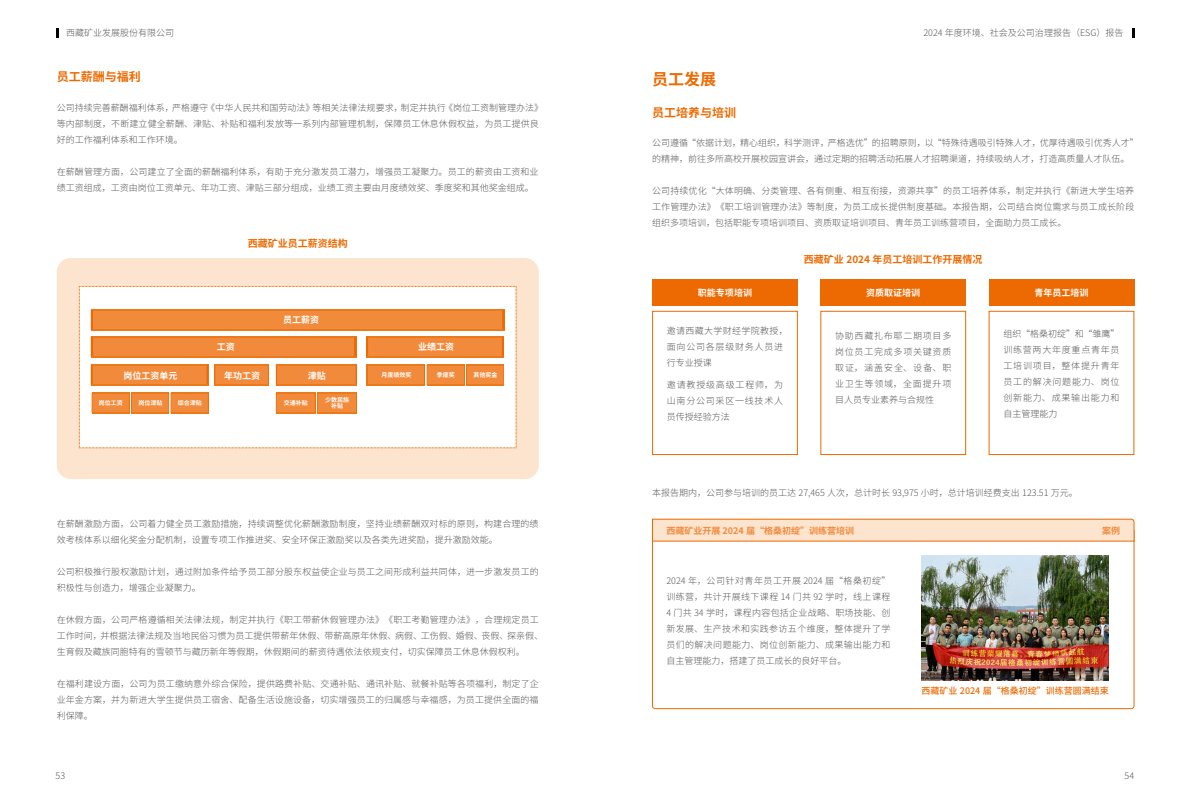
<style>
.page{position:relative;width:1191px;height:808px;background:#fff}
.page>*{position:absolute;margin:0;border:0;box-sizing:border-box;transform-origin:0 0}
.t1{font:700 16px "Source Han Sans CN";color:#ed6a02}
.t2{font:700 12px "Source Han Sans CN";color:#ed6a02}
.t3{font:700 10px "Source Han Sans CN";color:#ed6a02}
.t4{font:300 9px/16px "Source Han Sans CN";color:#595757}
.t5{font:700 9px "Source Han Sans CN";color:#fff}
.t6{font:300 9px/16px "Source Han Sans CN";letter-spacing:.04em;color:#595757}
.t7{font:700 9px "Source Han Sans CN";color:#f18a3b}
.t8{font:500 9px "Source Han Sans CN";color:#ed6a02}
.t9{font:700 6px/6px "Source Han Sans CN";color:#fff;text-align:center}
</style>
<div class="page">
<svg style="left:57px;top:28px;width:2px;height:9px"></svg>
<svg style="left:1132px;top:28px;width:2px;height:9px"></svg>
<svg style="left:652px;top:542px;width:482px;height:167px"></svg>
<svg style="left:652px;top:519px;width:482px;height:23px;background:#fadabf"></svg>
<div style="left:57px;top:258px;width:482px;height:221px;background:#fce4cf;border-radius:14px"></div>
<svg style="left:79px;top:286px;width:438px;height:163px;background:#f8c9a4"></svg>
<img style="left:921px;top:555px;width:187px;height:126px">
<div style="left:652px;top:279px;width:145px;height:27px;background:#ed6a02"></div>
<div style="left:652px;top:311px;width:145px;height:144px;border:1px solid #ed6a02"></div>
<div style="left:820px;top:279px;width:146px;height:27px;background:#ed6a02"></div>
<div style="left:820px;top:311px;width:146px;height:144px;border:1px solid #ed6a02"></div>
<div style="left:988px;top:279px;width:146px;height:27px;background:#ed6a02"></div>
<div style="left:988px;top:311px;width:146px;height:144px;border:1px solid #ed6a02"></div>
<p class="t4" style="left:66px;top:25px;width:110px">西藏矿业发展股份有限公司</p>
<p class="t4" style="left:923px;top:25px;width:201px">2024 年度环境、社会及公司治理报告（ESG）报告</p>
<h2 class="t2" style="left:57px;top:71px;width:85px">员工薪酬与福利</h2>
<p class="t4" style="left:57px;top:100px;width:488px">公司持续完善薪酬福利体系，严格遵守《中华人民共和国劳动法》等相关法律法规要求，制定并执行《岗位工资制管理办法》等内部制度，不断建立健全薪酬、津贴、补贴和福利发放等一系列内部管理机制，保障员工休息休假权益，为员工提供良好的工作福利体系和工作环境。</p>
<p class="t4" style="left:57px;top:164px;width:483px">在薪酬管理方面，公司建立了全面的薪酬福利体系，有助于充分激发员工潜力，增强员工凝聚力。员工的薪资由工资和业绩工资组成，工资由岗位工资单元、年功工资、津贴三部分组成，业绩工资主要由月度绩效奖、季度奖和其他奖金组成。</p>
<p class="t3" style="left:248px;top:238px;width:101px">西藏矿业员工薪资结构</p>
<p class="t5" style="left:283px;top:315px;width:38px">员工薪资</p>
<p class="t5" style="left:123px;top:371px;width:55px">岗位工资单元</p>
<p class="t5" style="left:217px;top:342px;width:19px">工资</p>
<p class="t5" style="left:418px;top:342px;width:37px">业绩工资</p>
<p class="t5" style="left:224px;top:371px;width:37px">年功工资</p>
<p class="t5" style="left:308px;top:371px;width:19px">津贴</p>
<p class="t9" style="left:381px;top:372px;width:31px">月度绩效奖</p>
<p class="t9" style="left:437px;top:372px;width:19px">季度奖</p>
<p class="t9" style="left:99px;top:400px;width:25px">岗位工资</p>
<p class="t9" style="left:138px;top:400px;width:25px">岗位津贴</p>
<p class="t9" style="left:178px;top:400px;width:25px">综合津贴</p>
<p class="t9" style="left:284px;top:400px;width:25px">交通补贴</p>
<p class="t9" style="left:325px;top:397px;width:25px">少数民族补贴</p>
<p class="t9" style="left:473px;top:372px;width:25px">其他奖金</p>
<p class="t4" style="left:57px;top:516px;width:483px">在薪酬激励方面，公司着力健全员工激励措施，持续调整优化薪酬激励制度，坚持业绩薪酬双对标的原则，构建合理的绩效考核体系以细化奖金分配机制，设置专项工作推进奖、安全环保正激励奖以及各类先进奖励，提升激励效能。</p>
<p class="t4" style="left:57px;top:564px;width:483px">公司积极推行股权激励计划，通过附加条件给予员工部分股东权益使企业与员工之间形成利益共同体，进一步激发员工的积极性与创造力，增强企业凝聚力。</p>
<p class="t4" style="left:57px;top:612px;width:488px">在休假方面，公司严格遵循相关法律法规，制定并执行《职工带薪休假管理办法》《职工考勤管理办法》，合理规定员工工作时间，并根据法律法规及当地民俗习惯为员工提供带薪年休假、带薪高原年休假、病假、工伤假、婚假、丧假、探亲假、生育假及藏族同胞特有的雪顿节与藏历新年等假期，休假期间的薪资待遇依法依规支付，切实保障员工休息休假权利。</p>
<p class="t4" style="left:57px;top:676px;width:483px;text-align:justify">在福利建设方面，公司为员工缴纳意外综合保险，提供路费补贴、交通补贴、通讯补贴、就餐补贴等各项福利，制定了企业年金方案，并为新进大学生提供员工宿舍、配备生活设施设备，切实增强员工的归属感与幸福感，为员工提供全面的福利保障。</p>
<h1 class="t1" style="left:652px;top:71px;width:65px">员工发展</h1>
<h2 class="t2" style="left:652px;top:106px;width:85px">员工培养与培训</h2>
<p class="t4" style="left:652px;top:135px;width:488px">公司遵循“依据计划，精心组织，科学测评，严格选优”的招聘原则，以“特殊待遇吸引特殊人才，优厚待遇吸引优秀人才”的精神，前往多所高校开展校园宣讲会，通过定期的招聘活动拓展人才招聘渠道，持续吸纳人才，打造高质量人才队伍。</p>
<p class="t4" style="left:652px;top:183px;width:484px;text-align:justify">公司持续优化“大体明确、分类管理、各有侧重、相互衔接，资源共享”的员工培养体系，制定并执行《新进大学生培养工作管理办法》《职工培训管理办法》等制度，为员工成长提供制度基础。本报告期，公司结合岗位需求与员工成长阶段组织多项培训，包括职能专项培训项目、资质取证培训项目、青年员工训练营项目，全面助力员工成长。</p>
<p class="t3" style="left:804px;top:254px;width:180px">西藏矿业 2024 年员工培训工作开展情况</p>
<p class="t5" style="left:698px;top:288px;width:55px">职能专项培训</p>
<p class="t5" style="left:866px;top:288px;width:55px">资质取证培训</p>
<p class="t5" style="left:1034px;top:288px;width:55px">青年员工培训</p>
<p class="t6" style="left:667px;top:323px;width:122px">邀请西藏大学财经学院教授，面向公司各层级财务人员进行专业授课</p>
<p class="t4" style="left:667px;top:377px;width:118px;text-align:justify">邀请教授级高级工程师，为山南分公司采区一线技术人员传授经验方法</p>
<p class="t4" style="left:835px;top:327px;width:118px;text-align:justify">协助西藏扎布耶二期项目多岗位员工完成多项关键资质取证，涵盖安全、设备、职业卫生等领域，全面提升项目人员专业素养与合规性</p>
<p class="t4" style="left:1003px;top:326px;width:118px;text-align:justify">组织“格桑初绽”和“雏鹰”训练营两大年度重点青年员工培训项目，整体提升青年员工的解决问题能力、岗位创新能力、成果输出能力和自主管理能力</p>
<p class="t4" style="left:652px;top:484px;width:427px">本报告期内，公司参与培训的员工达 27,465 人次，总计时长 93,975 小时，总计培训经费支出 123.51 万元。</p>
<p class="t7" style="left:666px;top:526px;width:189px">西藏矿业开展 2024 届“格桑初绽”训练营培训</p>
<p class="t7" style="left:1102px;top:526px;width:19px">案例</p>
<p class="t4" style="left:666px;top:573px;width:225px;text-align:justify">2024 年，公司针对青年员工开展 2024 届“格桑初绽”训练营，共计开展线下课程 14 门共 92 学时，线上课程4 门共 34 学时，课程内容包括企业战略、职场技能、创新发展、生产技术和实践参访五个维度，整体提升了学员们的解决问题能力、岗位创新能力、成果输出能力和自主管理能力，搭建了员工成长的良好平台。</p>
<p class="t8" style="left:921px;top:686px;width:189px">西藏矿业 2024 届“格桑初绽”训练营圆满结束</p>
<p class="t4" style="left:56px;top:767px;width:11px">53</p>
<p class="t4" style="left:1124px;top:767px;width:11px">54</p>
</div>
